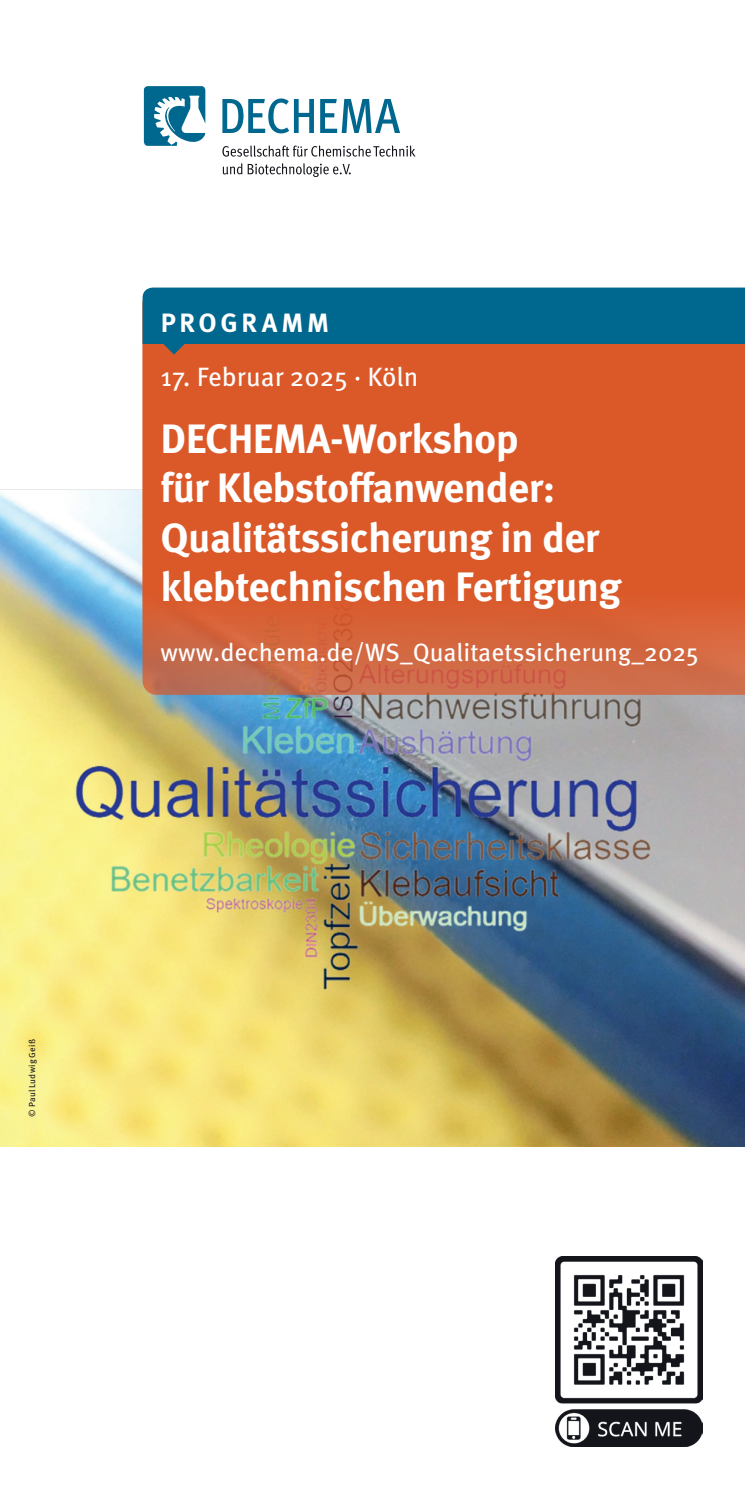
<style>
.page{position:relative;width:745px;height:1489px;background:#fff}
.page>*{position:absolute;margin:0;border:0;box-sizing:border-box;transform-origin:0 0}
.Titel_-_Art_der_Publikation{font:700 41px/49.2px "Meta Pro";letter-spacing:-.015em;color:#fff}
.Titel_-_Art_der_Publikation-2{font:26.5px "Meta Pro";color:#fff}
.Titel_-_Art_der_Publikation-3{font:700 26.5px "Meta Pro";letter-spacing:.135em;color:#fff}
.Titel_-_Art_der_Publikation-4{font:25px "Meta Pro";color:#fff}
.Body{font:8.75px "Meta Pro";letter-spacing:.03em;color:#13151b}
</style>
<div class="page">
<img style="left:0;top:490px;width:744px;height:656px">
<svg style="left:144px;top:86px;width:61px;height:60px"></svg>
<svg style="left:320px;top:99px;width:80px;height:34px"></svg>
<svg style="left:222px;top:98px;width:92px;height:35px"></svg>
<svg style="left:222px;top:145px;width:193px;height:12px"></svg>
<svg style="left:223px;top:163px;width:127px;height:14px"></svg>
<svg style="left:142px;top:354px;width:602px;height:340px;background:#d85c2f"></svg>
<svg style="left:142px;top:287px;width:602px;height:67px;background:#226680"></svg>
<img style="left:555px;top:1256px;width:147px;height:190px">
<p class="Titel_-_Art_der_Publikation-3" style="left:161px;top:302px;width:170px">PROGRAMM</p>
<p class="Titel_-_Art_der_Publikation-2" style="left:160px;top:357px;width:259px">17. Februar 2025 · Köln</p>
<p class="Titel_-_Art_der_Publikation" style="left:160px;top:411px;width:462px">DECHEMA-Workshop<br>für Klebstoffanwender:<br>Qualitätssicherung in der klebtechnischen Fertigung</p>
<p class="Titel_-_Art_der_Publikation-4" style="left:160px;top:633px;width:539px">www.dechema.de/WS_Qualitaetssicherung_2025</p>
<p class="Body" style="left:25px;top:1116px;width:79px;rotate:-90deg">© Paul Ludwig Geiß</p>
</div>
